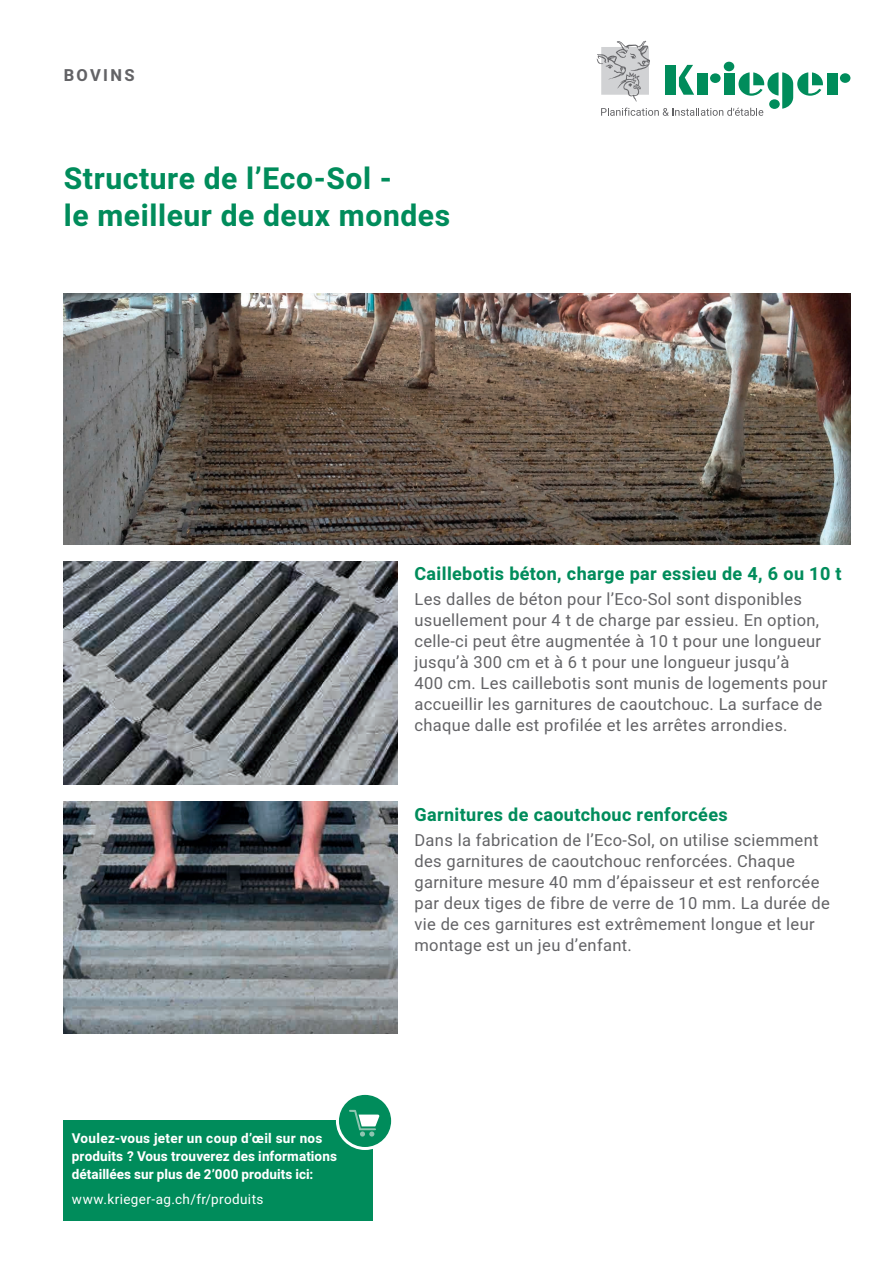
<style>
.page{position:relative;width:893px;height:1263px;background:#fff}
.page>*{position:absolute;margin:0;border:0;box-sizing:border-box;transform-origin:0 0}
.t1{font:700 30px/37.5px "Heebo";letter-spacing:.02em;color:#008c5b}
.t2{font:700 18px "Heebo";letter-spacing:.02em;color:#008c5b}
.t3{font:16.5px/21px "Heebo";letter-spacing:.02em;color:#636366}
.t4{font:700 16.5px "Heebo";letter-spacing:.145em;color:#636366}
.t5{font:700 13.5px/18px "Heebo";letter-spacing:.005em;color:#fff}
.t6{font:13.5px "Heebo";letter-spacing:.03em;color:#fff}
</style>
<div class="page">
<img style="left:64px;top:561px;width:333px;height:224px">
<img style="left:63px;top:802px;width:335px;height:231px">
<img style="left:64px;top:293px;width:786px;height:251px">
<div style="left:827px;top:73px;width:11px;height:22px;background:#008c5b"></div>
<div style="left:840px;top:73px;width:10px;height:10px;background:#008c5b;border-radius:50%"></div>
<svg style="left:597px;top:41px;width:226px;height:75px"></svg>
<div style="left:63px;top:1120px;width:310px;height:100px;background:#008c5b"></div>
<svg style="left:336px;top:1094px;width:56px;height:56px"></svg>
<p class="t4" style="left:64px;top:64px;width:73px">BOVINS</p>
<h1 class="t1" style="left:64px;top:160px;width:388px">Structure de l’Eco-Sol -<br>le meilleur de deux mondes</h1>
<p class="t2" style="left:414px;top:561px;width:429px">Caillebotis béton, charge par essieu de 4, 6 ou 10 t</p>
<p class="t3" style="left:414px;top:589px;width:414px">Les dalles de béton pour l’Eco-Sol sont disponibles usuellement pour 4 t de charge par essieu. En option, celle-ci peut être augmentée à 10 t pour une longueur jusqu’à 300 cm et à 6 t pour une longueur jusqu’à<br>400 cm. Les caillebotis sont munis de logements pour accueillir les garnitures de caoutchouc. La surface de chaque dalle est profilée et les arrêtes arrondies.</p>
<p class="t5" style="left:72px;top:1129px;width:267px">Voulez-vous jeter un coup d’œil sur nos produits ? Vous trouverez des informations détaillées sur plus de 2’000 produits ici:</p>
<p class="t6" style="left:72px;top:1190px;width:193px">www.krieger-ag.ch/fr/produits</p>
<p class="t2" style="left:414px;top:802px;width:315px">Garnitures de caoutchouc renforcées</p>
<p class="t3" style="left:414px;top:830px;width:417px">Dans la fabrication de l’Eco-Sol, on utilise sciemment des garnitures de caoutchouc renforcées. Chaque garniture mesure 40 mm d’épaisseur et est renforcée par deux tiges de fibre de verre de 10 mm. La durée de vie de ces garnitures est extrêmement longue et leur montage est un jeu d’enfant.</p>
</div>
